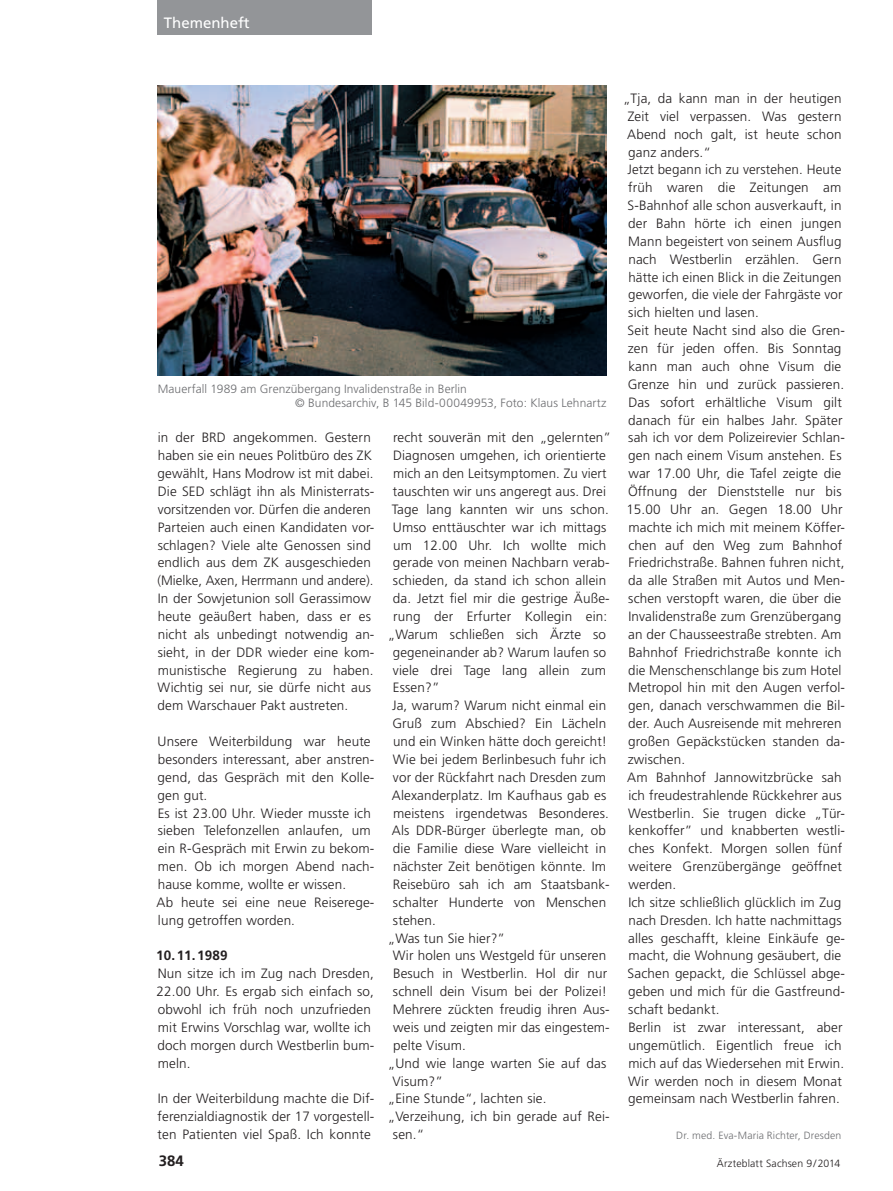
<style>
.page{position:relative;width:893px;height:1191px;background:#fff}
.page>*{position:absolute;margin:0;border:0;box-sizing:border-box;transform-origin:0 0}
.t1{font:15px "Frutiger";color:#fff}
.t2{font:700 15px "Frutiger";color:#231f20}
.Text_allgemein{font:300 13.5px/17.9px "Frutiger";letter-spacing:.01em;color:#231f20}
.Text_allgemein-2{font:700 13.5px "Frutiger";letter-spacing:.01em;color:#231f20}
.Bildunterschrift{font:300 12px "Frutiger";letter-spacing:.005em;color:#6c6d70}
.Autoren{font:300 10.5px "Frutiger";letter-spacing:.015em;color:#6c6d70}
.t3{font:300 10.5px "Frutiger";letter-spacing:.01em;color:#231f20}
</style>
<div class="page">
<div style="left:157px;top:0;width:214px;height:34px;background:#939598"></div>
<img style="left:157px;top:85px;width:450px;height:291px">
<p class="t1" style="left:164px;top:14px;width:87px">Themenheft</p>
<p class="Bildunterschrift" style="left:158px;top:382px;width:311px">Mauerfall 1989 am Grenzübergang Invalidenstraße in Berlin</p>
<p class="Bildunterschrift" style="left:295px;top:396px;width:313px">© Bundesarchiv, B 145 Bild-00049953, Foto: Klaus Lehnartz</p>
<p class="Text_allgemein" style="left:157px;top:429px;width:219px">in der BRD angekommen. Gestern haben sie ein neues Politbüro des ZK gewählt, Hans Modrow ist mit dabei.<br>Die SED schlägt ihn als Ministerrats&shy;vorsitzenden vor. Dürfen die anderen Parteien auch einen Kandidaten vor&shy;schlagen? Viele alte Genossen sind endlich aus dem ZK ausgeschieden (Mielke, Axen, Herrmann und andere).</p>
<p class="Text_allgemein" style="left:157px;top:589px;width:218px">In der Sowjetunion soll Gerassimow heute geäußert haben, dass er es nicht als unbedingt notwendig an-- sieht, in der DDR wieder eine kom&shy;munistische Regierung zu haben.<br>Wichtig sei nur, sie dürfe nicht aus dem Warschauer Pakt austreten.</p>
<p class="Text_allgemein" style="left:158px;top:732px;width:218px">Unsere Weiterbildung war heute besonders interessant, aber anstren&shy;gend, das Gespräch mit den Kolle&shy;gen gut.</p>
<p class="Text_allgemein" style="left:158px;top:804px;width:218px">Es ist 23.00 Uhr. Wieder musste ich sieben Telefonzellen anlaufen, um ein R-Gespräch mit Erwin zu bekom&shy;men. Ob ich morgen Abend nach&shy;hause komme, wollte er wissen.</p>
<p class="Text_allgemein" style="left:157px;top:893px;width:219px">Ab heute sei eine neue Reiserege&shy;lung getroffen worden.</p>
<p class="Text_allgemein-2" style="left:156px;top:947px;width:73px">10.11.1989</p>
<p class="Text_allgemein" style="left:157px;top:964px;width:219px">Nun sitze ich im Zug nach Dresden,<br>22.00 Uhr. Es ergab sich einfach so, obwohl ich früh noch unzufrieden mit Erwins Vorschlag war, wollte ich doch morgen durch Westberlin bum&shy;meln.</p>
<p class="Text_allgemein" style="left:158px;top:1089px;width:218px;text-align:justify">In der Weiterbildung machte die Dif&shy;ferenzialdiagnostik der 17 vorgestell&shy;ten Patienten viel Spaß. Ich konnte</p>
<p class="Text_allgemein" style="left:393px;top:429px;width:219px">recht souverän mit den „gelernten”</p>
<p class="Text_allgemein" style="left:393px;top:446px;width:214px">Diagnosen umgehen, ich orientierte</p>
<p class="Text_allgemein" style="left:393px;top:464px;width:215px">mich an den Leitsymptomen. Zu viert</p>
<p class="Text_allgemein" style="left:393px;top:482px;width:215px">tauschten wir uns angeregt aus. Drei</p>
<p class="Text_allgemein" style="left:392px;top:500px;width:218px">Tage lang kannten wir uns schon.</p>
<p class="Text_allgemein" style="left:393px;top:518px;width:215px">Umso enttäuschter war ich mittags</p>
<p class="Text_allgemein" style="left:393px;top:536px;width:215px">um 12.00 Uhr. Ich wollte mich</p>
<p class="Text_allgemein" style="left:393px;top:554px;width:218px">gerade von meinen Nachbarn verab-</p>
<p class="Text_allgemein" style="left:393px;top:571px;width:215px">schieden, da stand ich schon allein</p>
<p class="Text_allgemein" style="left:393px;top:589px;width:218px">da. Jetzt fiel mir die gestrige Äuße-</p>
<p class="Text_allgemein" style="left:393px;top:607px;width:216px">rung der Erfurter Kollegin ein:</p>
<p class="Text_allgemein" style="left:388px;top:625px;width:220px">„Warum schließen sich Ärzte so</p>
<p class="Text_allgemein" style="left:393px;top:643px;width:215px">gegeneinander ab? Warum laufen so</p>
<p class="Text_allgemein" style="left:393px;top:661px;width:215px">viele drei Tage lang allein zum</p>
<p class="Text_allgemein" style="left:393px;top:679px;width:48px">Essen?”</p>
<p class="Text_allgemein" style="left:392px;top:696px;width:216px;text-align:justify">Ja, warum? Warum nicht einmal ein Gruß zum Abschied? Ein Lächeln und ein Winken hätte doch gereicht!</p>
<p class="Text_allgemein" style="left:392px;top:750px;width:219px">Wie bei jedem Berlinbesuch fuhr ich vor der Rückfahrt nach Dresden zum<br>Alexanderplatz. Im Kaufhaus gab es meistens irgendetwas Besonderes.<br>Als DDR-Bürger überlegte man, ob die Familie diese Ware vielleicht in nächster Zeit benötigen könnte. Im<br>Reisebüro sah ich am Staatsbank&shy;schalter Hunderte von Menschen stehen.</p>
<p class="Text_allgemein" style="left:388px;top:929px;width:119px">„Was tun Sie hier?”</p>
<p class="Text_allgemein" style="left:393px;top:946px;width:218px">Wir holen uns Westgeld für unseren<br>Besuch in Westberlin. Hol dir nur schnell dein Visum bei der Polizei!<br>Mehrere zückten freudig ihren Aus&shy;weis und zeigten mir das eingestem&shy;pelte Visum.</p>
<p class="Text_allgemein" style="left:392px;top:1054px;width:215px;text-indent:-5px">„Und wie lange warten Sie auf das<br>Visum?”</p>
<p class="Text_allgemein" style="left:388px;top:1089px;width:160px">„Eine Stunde“, lachten sie.</p>
<p class="Text_allgemein" style="left:393px;top:1107px;width:218px;text-indent:-5px">„Verzeihung, ich bin gerade auf Rei&shy;sen.“</p>
<p class="Text_allgemein" style="left:627px;top:89px;width:216px;text-align:justify;text-indent:-4px">„Tja, da kann man in der heutigen Zeit viel verpassen. Was gestern Abend noch galt, ist heute schon ganz anders.“</p>
<p class="Text_allgemein" style="left:627px;top:161px;width:217px;text-align:justify">Jetzt begann ich zu verstehen. Heute früh waren die Zeitungen am S-Bahnhof alle schon ausverkauft, in der Bahn hörte ich einen jungen Mann begeistert von seinem Ausflug nach Westberlin erzählen. Gern hätte ich einen Blick in die Zeitungen geworfen, die viele der Fahrgäste vor sich hielten und lasen.</p>
<p class="Text_allgemein" style="left:626px;top:321px;width:220px">Seit heute Nacht sind also die Gren&shy;zen für jeden offen. Bis Sonntag kann man auch ohne Visum die Grenze hin und zurück passieren.<br>Das sofort erhältliche Visum gilt danach für ein halbes Jahr. Später sah ich vor dem Polizeirevier Schlan&shy;gen nach einem Visum anstehen. Es war 17.00 Uhr, die Tafel zeigte die Öffnung der Dienststelle nur bis 15.00 Uhr an. Gegen 18.00 Uhr machte ich mich mit meinem Köffer&shy;chen auf den Weg zum Bahnhof Friedrichstraße. Bahnen fuhren nicht, da alle Straßen mit Autos und Men&shy;schen verstopft waren, die über die Invalidenstraße zum Grenzübergang an der Chausseestraße strebten. Am Bahnhof Friedrichstraße konnte ich die Menschenschlange bis zum Hotel Metropol hin mit den Augen verfol&shy;gen, danach verschwammen die Bil&shy;der. Auch Ausreisende mit mehreren großen Gepäckstücken standen da-- zwischen.</p>
<p class="Text_allgemein" style="left:627px;top:768px;width:219px">Am Bahnhof Jannowitzbrücke sah ich freudestrahlende Rückkehrer aus<br>Westberlin. Sie trugen dicke „Tür&shy;kenkoffer” und knabberten westli&shy;ches Konfekt. Morgen sollen fünf weitere Grenzübergänge geöffnet werden.</p>
<p class="Text_allgemein" style="left:628px;top:893px;width:219px">Ich sitze schließlich glücklich im Zug nach Dresden. Ich hatte nachmittags alles geschafft, kleine Einkäufe ge-- macht, die Wohnung gesäubert, die Sachen gepackt, die Schlüssel abge&shy;geben und mich für die Gastfreund&shy;schaft bedankt.</p>
<p class="Text_allgemein" style="left:628px;top:1018px;width:218px">Berlin ist zwar interessant, aber ungemütlich. Eigentlich freue ich mich auf das Wiedersehen mit Erwin.<br>Wir werden noch in diesem Monat gemeinsam nach Westberlin fahren.</p>
<p class="Autoren" style="left:676px;top:1129px;width:167px">Dr. med. Eva-Maria Richter, Dresden</p>
<p class="t2" style="left:159px;top:1151px;width:27px">384</p>
<p class="t3" style="left:717px;top:1157px;width:125px">Ärzteblatt Sachsen 9/2014</p>
</div>
